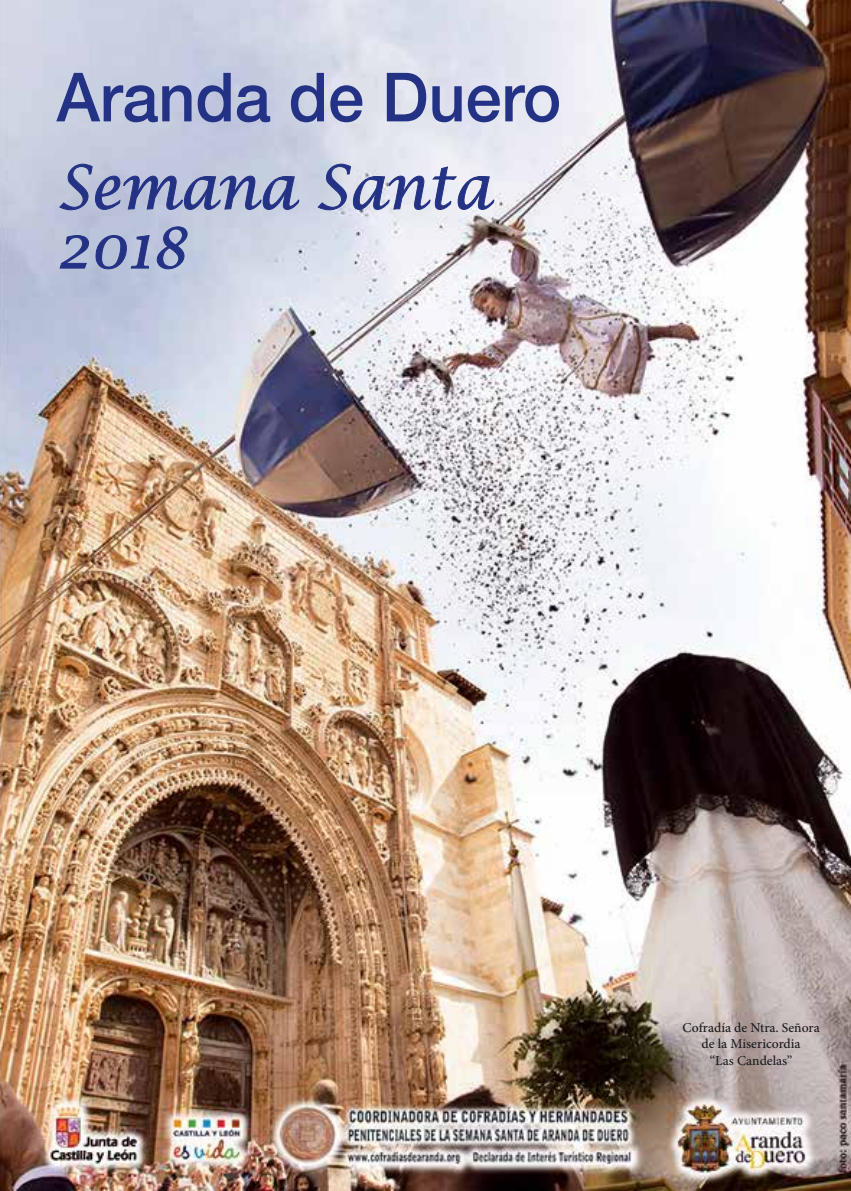
<style>
.page{position:relative;width:851px;height:1191px;background:#fff}
.page>*{position:absolute;margin:0;border:0;box-sizing:border-box;transform-origin:0 0}
.t1{font:500 67.8px "Helvetica Neue";color:#243285;scale:.95 1}
.t2{font:italic 60px/59.4px "Lucida Calligraphy";color:#243285;scale:.95 1}
.t3{font:500 13.6px/16.4px "Minion Pro";color:#1b1c20;text-align:center}
</style>
<div class="page">
<img style="left:0;top:0;width:850px;height:1191px">
<svg style="left:59px;top:164px;width:240px;height:46px;background:#adb5d1"></svg>
<svg style="left:318px;top:164px;width:176px;height:46px;background:#cbcfe1"></svg>
<svg style="left:60px;top:235px;width:29px;height:33px"></svg>
<svg style="left:96px;top:235px;width:53px;height:34px;background:#a1accc"></svg>
<svg style="left:157px;top:226px;width:30px;height:43px"></svg>
<h1 class="t1" style="left:57px;top:43px;width:532px">Aranda de Duero</h1>
<h2 class="t2" style="left:57px;top:160px;width:458px">Semana Santa<br>2018</h2>
<p class="t3" style="left:682px;top:1019px;width:139px">Cofradía de Ntra. Señora de la Misericordia<br>“Las Candelas”</p>
</div>
